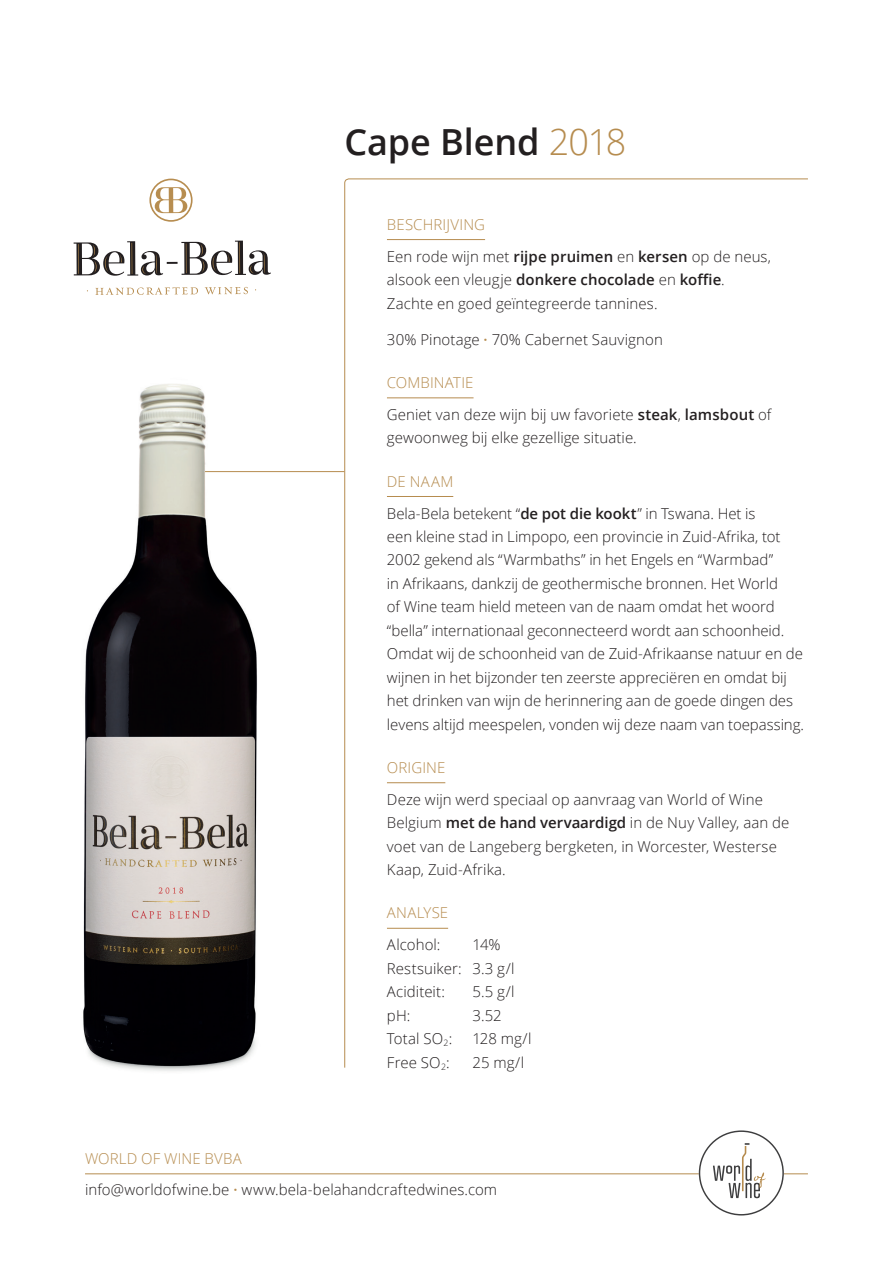
<style>
.page{position:relative;width:893px;height:1263px;background:#fff}
.page>*{position:absolute;margin:0;border:0;box-sizing:border-box;transform-origin:0 0}
.t1{font:600 36px "Open Sans";letter-spacing:-.005em;color:#231f20}
.t2{font:300 15px/23.4px "Open Sans";color:#231f20}
.t3{font:300 15px "Open Sans";letter-spacing:.005em;color:#b68c4f}
.s1{font-weight:300;color:#b68c4f}
.s2{color:#b68c4f}
.s3{font-weight:600}
.s4{font-weight:600;color:#b68c4f}
</style>
<div class="page">
<hr style="left:85px;top:1173px;width:723px;height:1px;background:#b68c4f">
<svg style="left:699px;top:1130px;width:85px;height:85px"></svg>
<svg style="left:74px;top:241px;width:197px;height:35px"></svg>
<hr style="left:78px;top:244px;width:1px;height:30px;background:#b78d50">
<hr style="left:132px;top:243px;width:1px;height:31px;background:#b78d50">
<svg style="left:95px;top:287px;width:103px;height:8px"></svg>
<svg style="left:205px;top:287px;width:43px;height:7px"></svg>
<svg style="left:149px;top:179px;width:44px;height:43px"></svg>
<svg style="left:344px;top:178px;width:464px;height:890px"></svg>
<hr style="left:387px;top:239px;width:98px;height:1px;background:#b68c4f">
<hr style="left:387px;top:398px;width:87px;height:1px;background:#b68c4f">
<hr style="left:387px;top:496px;width:66px;height:1px;background:#b68c4f">
<hr style="left:387px;top:782px;width:58px;height:1px;background:#b68c4f">
<hr style="left:387px;top:928px;width:61px;height:1px;background:#b68c4f">
<img style="left:83px;top:384px;width:241px;height:687px">
<hr style="left:205px;top:471px;width:139px;height:1px;background:#b68c4f">
<h1 class="t1" style="left:344px;top:117px;width:283px">Cape Blend <span class="s1">2018</span></h1>
<p class="t2" style="left:387px;top:208px;width:386px;line-height:32px"><span class="s2">BESCHRIJVING<br></span>Een rode wijn met <span class="s3">rijpe pruimen</span> en <span class="s3">kersen</span> op de neus,</p>
<p class="t2" style="left:387px;top:268px;width:339px">alsook een vleugje <span class="s3">donkere chocolade</span> en <span class="s3">koffie</span>.<br>Zachte en goed geïntegreerde tannines.</p>
<p class="t2" style="left:387px;top:327px;width:277px">30% Pinotage <span class="s4">·</span> 70% Cabernet Sauvignon</p>
<p class="t2" style="left:387px;top:366px;width:386px;line-height:32px"><span class="s2">COMBINATIE<br></span>Geniet van deze wijn bij uw favoriete <span class="s3">steak</span>, <span class="s3">lamsbout</span> of</p>
<p class="t2" style="left:387px;top:426px;width:251px">gewoonweg bij elke gezellige situatie.</p>
<p class="t2" style="left:387px;top:465px;width:370px;line-height:32px"><span class="s2">DE NAAM<br></span>Bela-Bela betekent “<span class="s3">de pot die kookt</span>” in Tswana. Het is</p>
<p class="t2" style="left:387px;top:524px;width:419px">een kleine stad in Limpopo, een provincie in Zuid-Afrika, tot 2002 gekend als “Warmbaths” in het Engels en “Warmbad”<br>in Afrikaans, dankzij de geothermische bronnen. Het World<br>of Wine team hield meteen van de naam omdat het woord “bella” internationaal geconnecteerd wordt aan schoonheid.<br>Omdat wij de schoonheid van de Zuid-Afrikaanse natuur en de wijnen in het bijzonder ten zeerste appreciëren en omdat bij het drinken van wijn de herinnering aan de goede dingen des levens altijd meespelen, vonden wij deze naam van toepassing.</p>
<p class="t3" style="left:387px;top:757px;width:60px">ORIGINE</p>
<p class="t2" style="left:387px;top:787px;width:404px">Deze wijn werd speciaal op aanvraag van World of Wine Belgium <span class="s3">met de hand vervaardigd</span> in de Nuy Valley, aan de voet van de Langeberg bergketen, in Worcester, Westerse Kaap, Zuid-Afrika.</p>
<p class="t3" style="left:387px;top:903px;width:63px">ANALYSE</p>
<p class="t2" style="left:387px;top:933px;width:55px">Alcohol:</p>
<p class="t2" style="left:387px;top:933px;width:129px;text-indent:86px">14%<br>Restsuiker: 3.3 g/l<br>Aciditeit:</p>
<p class="t2" style="left:472px;top:980px;width:44px">5.5 g/l</p>
<p class="t2" style="left:387px;top:1003px;width:25px">pH:</p>
<p class="t2" style="left:472px;top:1003px;width:31px">3.52</p>
<p class="t2" style="left:387px;top:1026px;width:67px">Total SO<sub>2</sub>:</p>
<p class="t2" style="left:472px;top:1027px;width:60px">128 mg/l</p>
<p class="t2" style="left:387px;top:1050px;width:64px">Free SO<sub>2</sub>:</p>
<p class="t2" style="left:472px;top:1050px;width:53px">25 mg/l</p>
<p class="t2" style="left:85px;top:1142px;width:414px;line-height:31px"><span class="s2">WORLD OF WINE BVBA<br></span>info@worldofwine.be <span class="s4">·</span> www.bela-belahandcraftedwines.com</p>
</div>
